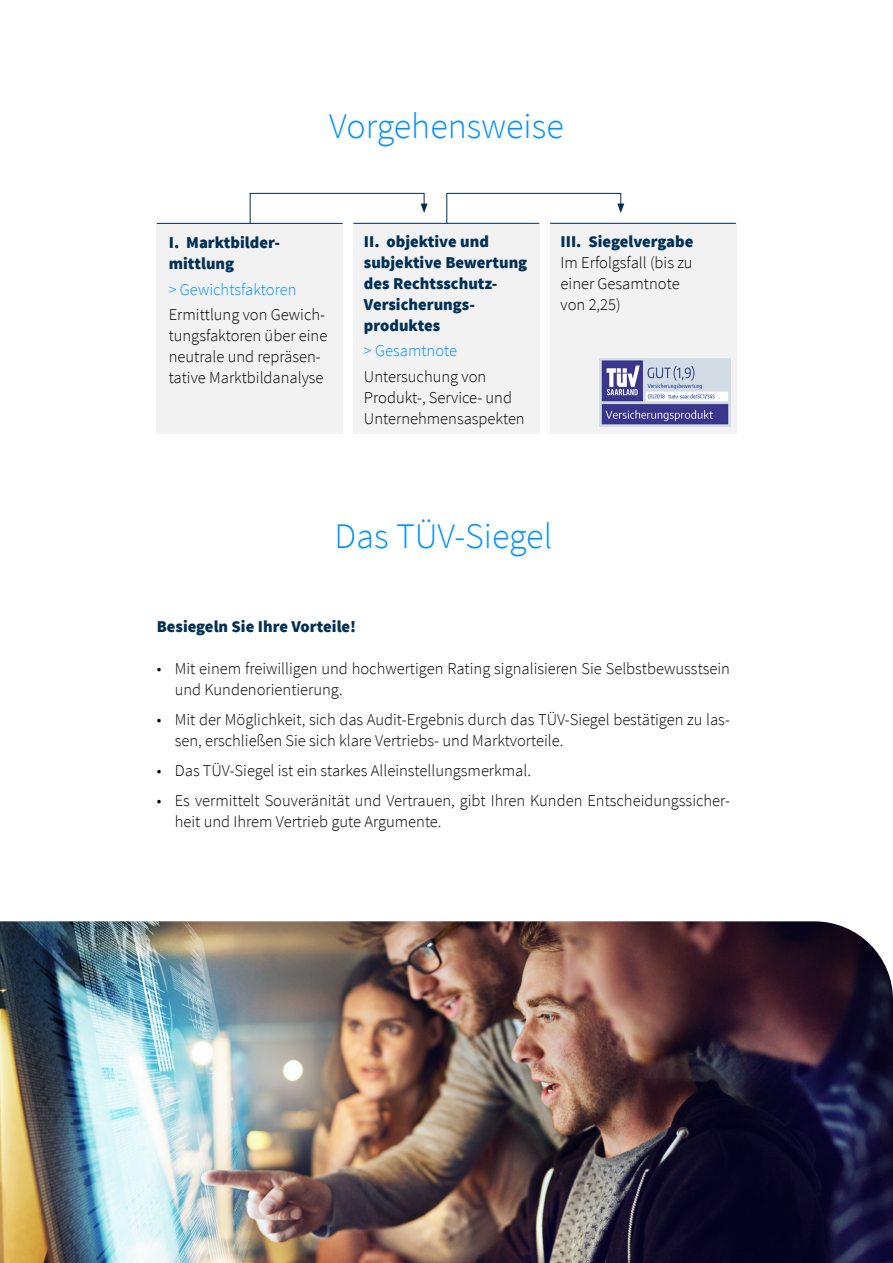
<style>
.page{position:relative;width:893px;height:1263px;background:#fff}
.page>*{position:absolute;margin:0;border:0;box-sizing:border-box;transform-origin:0 0}
.t1{font:300 36px "Source Sans Pro";color:#0192ff}
.t2{font:300 16.5px/21px "Source Sans Pro";color:#000}
.t3{font:900 16.5px/21px "Source Sans Pro";color:#003056}
.t4{font:300 16.5px "Source Sans Pro";color:#0192ff}
</style>
<div class="page">
<img style="left:0;top:921px;width:893px;height:342px">
<div style="left:157px;top:224px;width:186px;height:210px;background:#f2f2f2"></div>
<div style="left:353px;top:224px;width:186px;height:210px;background:#f2f2f2"></div>
<div style="left:550px;top:224px;width:186px;height:210px;background:#f2f2f2"></div>
<hr style="left:157px;top:223px;width:186px;height:1px;background:#002c54">
<hr style="left:353px;top:223px;width:186px;height:1px;background:#002c54">
<hr style="left:550px;top:223px;width:186px;height:1px;background:#002c54">
<svg style="left:249px;top:193px;width:179px;height:31px"></svg>
<svg style="left:446px;top:193px;width:178px;height:31px"></svg>
<img style="left:600px;top:358px;width:130px;height:69px">
<h1 class="t1" style="left:329px;top:104px;width:236px">Vorgehensweise</h1>
<p class="t3" style="left:169px;top:233px;width:113px">I. Marktbilder&shy;mittlung</p>
<p class="t4" style="left:169px;top:279px;width:129px">&gt; Gewichtsfaktoren</p>
<p class="t2" style="left:169px;top:304px;width:160px">Ermittlung von Gewich&shy;tungsfaktoren über eine neutrale und repräsen&shy;tative Marktbildanalyse</p>
<p class="t3" style="left:364px;top:231px;width:165px">II. objektive und subjektive Bewertung des Rechtsschutz-<br>Versicherungs&shy;produktes</p>
<p class="t4" style="left:364px;top:341px;width:95px">&gt; Gesamtnote</p>
<p class="t2" style="left:364px;top:366px;width:162px">Untersuchung von<br>Produkt-, Service- und<br>Unternehmensaspekten</p>
<p class="t3" style="left:561px;top:231px;width:134px">III. Siegelvergabe</p>
<p class="t2" style="left:561px;top:252px;width:133px">Im Erfolgsfall (bis zu einer Gesamtnote von 2,25)</p>
<h1 class="t1" style="left:335px;top:514px;width:219px">Das TÜV-Siegel</h1>
<p class="t3" style="left:157px;top:617px;width:201px">Besiegeln Sie Ihre Vorteile!</p>
<p class="t2" style="left:175px;top:658px;width:557px;text-indent:-18px">• Mit einem freiwilligen und hochwertigen Rating signalisieren Sie Selbstbewusstsein und Kundenorientierung.</p>
<p class="t2" style="left:175px;top:709px;width:557px;text-indent:-18px">• Mit der Möglichkeit, sich das Audit-Ergebnis durch das TÜV-Siegel bestätigen zu las&shy;sen, erschließen Sie sich klare Vertriebs- und Marktvorteile.</p>
<p class="t2" style="left:157px;top:760px;width:376px">• Das TÜV-Siegel ist ein starkes Alleinstellungsmerkmal.</p>
<p class="t2" style="left:175px;top:790px;width:557px;text-indent:-18px">• Es vermittelt Souveränität und Vertrauen, gibt Ihren Kunden Entscheidungssicher&shy;heit und Ihrem Vertrieb gute Argumente.</p>
</div>
